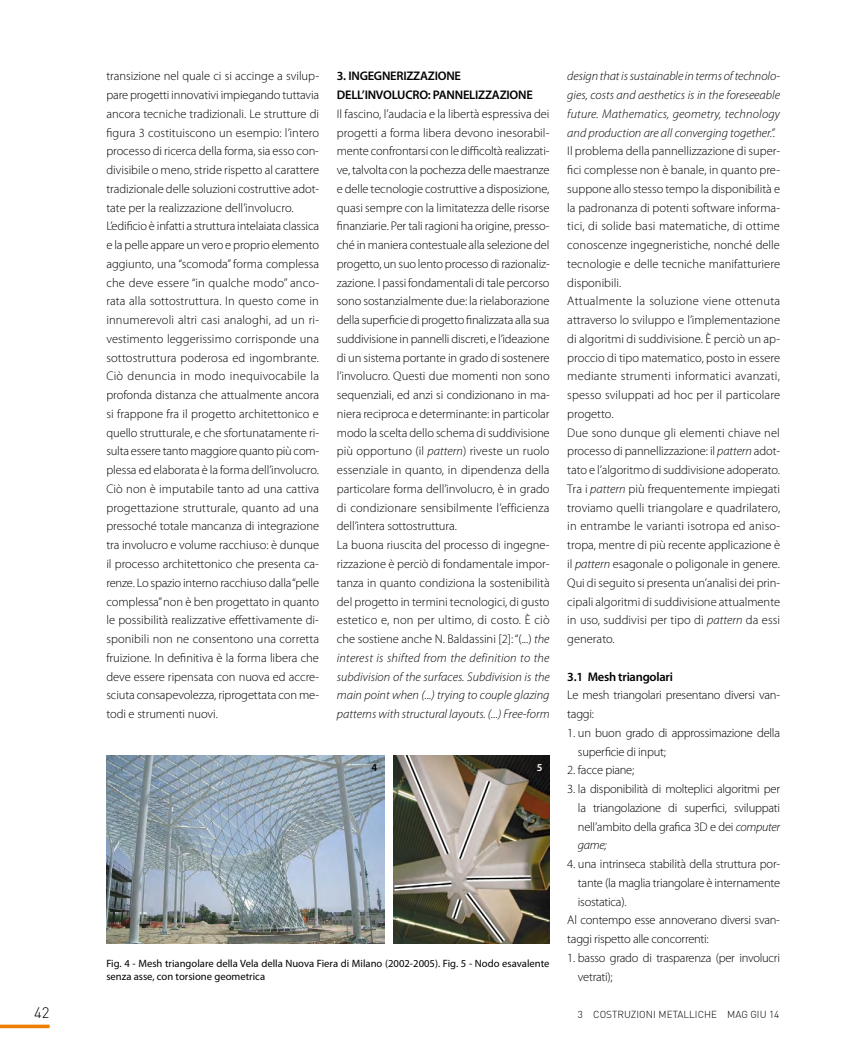
<style>
.page{position:relative;width:851px;height:1053px;background:#fff}
.page>*{position:absolute;margin:0;border:0;box-sizing:border-box;transform-origin:0 0}
.t1{font:300 15px "DIN";color:#000}
.t2{font:300 12.5px/18.8px "Myriad Pro";color:#000}
.t3{font:300 12.5px/18.8px "Myriad Pro";letter-spacing:-.02em;color:#000}
.t4{font:italic 300 12.5px/18.8px "Myriad Pro";color:#000;text-align:justify}
.t5{font:600 12.5px/18.8px "Myriad Pro";letter-spacing:-.02em;color:#000}
.t6{font:10.62px/13.1px "Myriad Pro";color:#000}
.t7{font:600 10.62px "Myriad Pro";color:#000}
.t8{font:600 10.62px "Myriad Pro";color:#fff}
.t9{font:300 10px "DIN";color:#000}
.s1{font-style:italic}
</style>
<div class="page">
<svg style="left:0;top:1024px;width:50px;height:4px"></svg>
<img style="left:393px;top:755px;width:156px;height:188px">
<img style="left:106px;top:755px;width:278px;height:188px">
<p class="t2" style="left:106px;top:67px;width:214px">transizione nel quale ci si accinge a svilup&shy;pare progetti innovativi impiegando tuttavia ancora tecniche tradizionali. Le strutture di figura 3 costituiscono un esempio: l’intero processo di ricerca della forma, sia esso con&shy;divisibile o meno, stride rispetto al carattere tradizionale delle soluzioni costruttive adot&shy;tate per la realizzazione dell’involucro.<br>L’edificio è infatti a struttura intelaiata classica e la pelle appare un vero e proprio elemento aggiunto, una “scomoda” forma complessa che deve essere “in qualche modo’’ anco&shy;rata alla sottostruttura. In questo come in innumerevoli altri casi analoghi, ad un ri&shy;vestimento leggerissimo corrisponde una sottostruttura poderosa ed ingombrante.<br>Ciò denuncia in modo inequivocabile la profonda distanza che attualmente ancora si frappone fra il progetto architettonico e quello strutturale, e che sfortunatamente ri&shy;sulta essere tanto maggiore quanto più com&shy;plessa ed elaborata è la forma dell’involucro.<br>Ciò non è imputabile tanto ad una cattiva progettazione strutturale, quanto ad una pressoché totale mancanza di integrazione tra involucro e volume racchiuso: è dunque il processo architettonico che presenta ca&shy;renze. Lo spazio interno racchiuso dalla “pelle complessa” non è ben progettato in quanto le possibilità realizzative effettivamente di&shy;sponibili non ne consentono una corretta fruizione. In definitiva è la forma libera che deve essere ripensata con nuova ed accre&shy;sciuta consapevolezza, riprogettata con me&shy;todi e strumenti nuovi.</p>
<p class="t5" style="left:337px;top:67px;width:197px">3. INGEGNERIZZAZIONE<br>DELL’INVOLUCRO: PANNELIZZAZIONE</p>
<p class="t2" style="left:337px;top:104px;width:214px">Il fascino, l’audacia e la libertà espressiva dei progetti a forma libera devono inesorabil&shy;mente confrontarsi con le difficoltà realizzati&shy;ve, talvolta con la pochezza delle maestranze e delle tecnologie costruttive a disposizione, quasi sempre con la limitatezza delle risorse finanziarie. Per tali ragioni ha origine, presso&shy;ché in maniera contestuale alla selezione del progetto, un suo lento processo di razionaliz&shy;zazione. I passi fondamentali di tale percorso sono sostanzialmente due: la rielaborazione della superficie di progetto finalizzata alla sua suddivisione in pannelli discreti, e l’ideazione di un sistema portante in grado di sostenere l’involucro. Questi due momenti non sono sequenziali, ed anzi si condizionano in ma&shy;niera reciproca e determinante: in particolar modo la scelta dello schema di suddivisione più opportuno (il <span class="s1">pattern</span>) riveste un ruolo essenziale in quanto, in dipendenza della particolare forma dell’involucro, è in grado di condizionare sensibilmente l’efficienza dell’intera sottostruttura.<br>La buona riuscita del processo di ingegne&shy;rizzazione è perciò di fondamentale impor&shy;tanza in quanto condiziona la sostenibilità del progetto in termini tecnologici, di gusto estetico e, non per ultimo, di costo. È ciò che sostiene anche N. Baldassini [2]: “(...) <span class="s1">the interest is shifted from the definition to the subdivision of the surfaces. Subdivision is the main point when (...) trying to couple glazing patterns with structural layouts. (...) Free-form</span></p>
<p class="t7" style="left:371px;top:761px;width:7px">4</p>
<p class="t8" style="left:536px;top:761px;width:7px">5</p>
<p class="t6" style="left:106px;top:957px;width:444px">Fig. 4 - Mesh triangolare della Vela della Nuova Fiera di Milano (2002-2005). Fig. 5 - Nodo esavalente senza asse, con torsione geometrica</p>
<p class="t4" style="left:567px;top:67px;width:214px">design that is sustainable in terms of technolo&shy;gies, costs and aesthetics is in the foreseeable future. Mathematics, geometry, technology and production are all converging together.”.</p>
<p class="t2" style="left:567px;top:142px;width:214px">Il problema della pannellizzazione di super&shy;fici complesse non è banale, in quanto pre&shy;suppone allo stesso tempo la disponibilità e la padronanza di potenti software informa&shy;tici, di solide basi matematiche, di ottime conoscenze ingegneristiche, nonché delle tecnologie e delle tecniche manifatturiere disponibili.<br>Attualmente la soluzione viene ottenuta attraverso lo sviluppo e l’implementazione di algoritmi di suddivisione. È perciò un ap&shy;proccio di tipo matematico, posto in essere mediante strumenti informatici avanzati, spesso sviluppati ad hoc per il particolare progetto.<br>Due sono dunque gli elementi chiave nel processo di pannellizzazione: il <span class="s1">pattern</span> adot&shy;tato e l’algoritmo di suddivisione adoperato.<br>Tra i <span class="s1">pattern</span> più frequentemente impiegati troviamo quelli triangolare e quadrilatero, in entrambe le varianti isotropa ed aniso&shy;tropa, mentre di più recente applicazione è il <span class="s1">pattern</span> esagonale o poligonale in genere.<br>Qui di seguito si presenta un’analisi dei prin&shy;cipali algoritmi di suddivisione attualmente in uso, suddivisi per tipo di <span class="s1">pattern</span> da essi generato.</p>
<p class="t5" style="left:567px;top:667px;width:107px">3.1 Mesh triangolari</p>
<p class="t3" style="left:567px;top:686px;width:214px">Le mesh triangolari presentano diversi van&shy;taggi:</p>
<p class="t3" style="left:578px;top:723px;width:203px;text-indent:-11px">1. un buon grado di approssimazione della superficie di input;</p>
<p class="t3" style="left:567px;top:761px;width:68px">2. facce piane;</p>
<p class="t2" style="left:578px;top:779px;width:203px;text-align:justify;text-indent:-11px">3. la disponibilità di molteplici algoritmi per la triangolazione di superfici, sviluppati nell’ambito della grafica 3D e dei <span class="s1">computer game;</span></p>
<p class="t3" style="left:567px;top:854px;width:214px">4. una intrinseca stabilità della struttura por-</p>
<p class="t3" style="left:578px;top:873px;width:203px">tante (la maglia triangolare è internamente</p>
<p class="t3" style="left:578px;top:892px;width:50px">isostatica).</p>
<p class="t3" style="left:567px;top:911px;width:214px">Al contempo esse annoverano diversi svan-</p>
<p class="t3" style="left:567px;top:929px;width:143px">taggi rispetto alle concorrenti:</p>
<p class="t3" style="left:578px;top:948px;width:203px;text-indent:-11px">1. basso grado di trasparenza (per involucri vetrati);</p>
<p class="t1" style="left:34px;top:1003px;width:17px">42</p>
<p class="t9" style="left:577px;top:1008px;width:203px">3 COSTRUZIONI METALLICHE MAG GIU 14</p>
</div>
